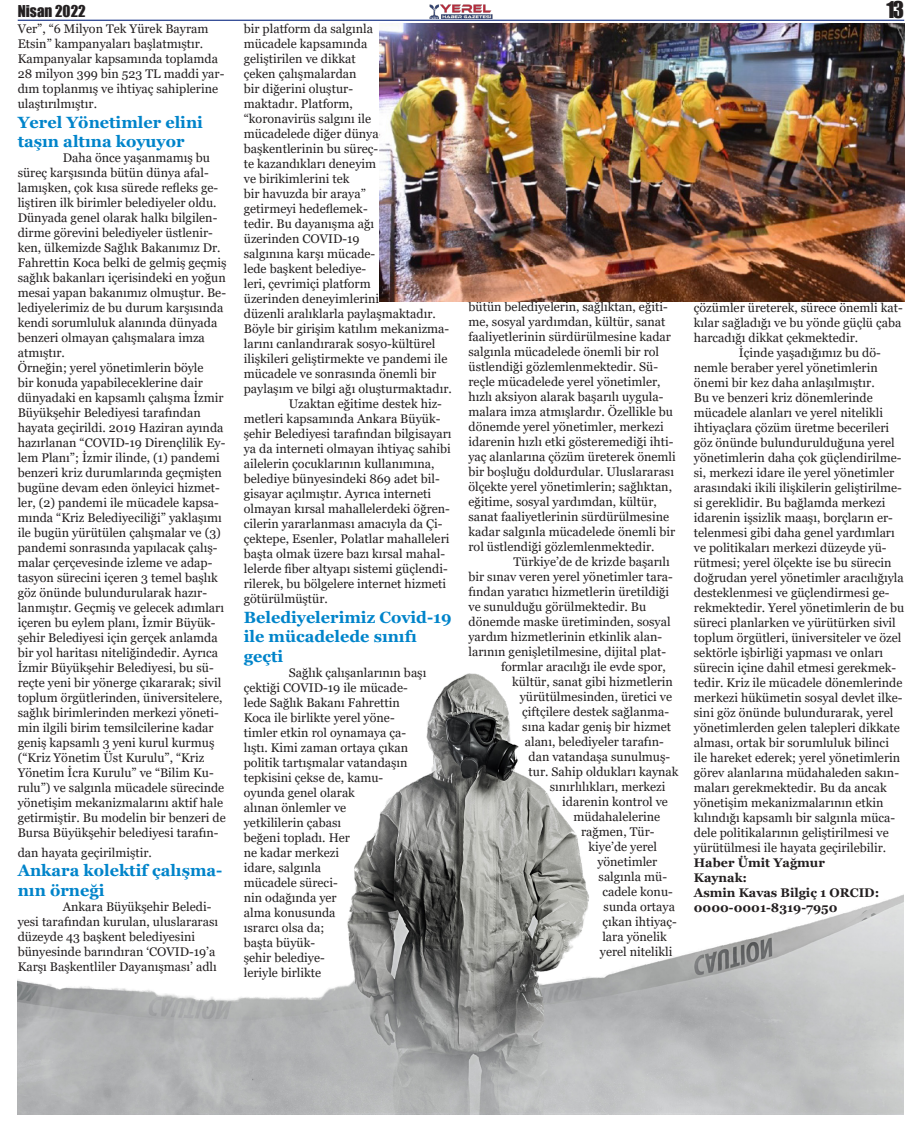
<style>
.page{position:relative;width:922px;height:1134px;background:#fff}
.page>*{position:absolute;margin:0;border:0;box-sizing:border-box;transform-origin:0 0}
.t1{font:21.25px "Impact";color:#231f20}
.t2{font:700 16.25px/19.5px "Georgia";color:#0084ca}
.t3{font:15px "Impact";color:#231f20}
.t4{font:12.5px/15px "Georgia";color:#231f20}
.t5{font:700 12.5px/15px "Georgia";color:#231f20}
</style>
<div class="page">
<hr style="left:18px;top:20px;width:886px;height:1px;background:#253f8e">
<img style="left:429px;top:4px;width:64px;height:15px">
<img style="left:18px;top:673px;width:885px;height:442px">
<img style="left:379px;top:24px;width:525px;height:278px">
<p class="t3" style="left:18px;top:0;width:69px">Nisan 2022</p>
<h1 class="t1" style="left:886px;top:-7px;width:19px">13</h1>
<p class="t4" style="left:18px;top:22px;width:208px">Ver”, “6 Milyon Tek Yürek Bayram<br>Etsin” kampanyaları başlatmıştır.<br>Kampanyalar kapsamında toplamda<br>28 milyon 399 bin 523 TL maddi yar&shy;dım toplanmış ve ihtiyaç sahiplerine ulaştırılmıştır.</p>
<p class="t2" style="left:18px;top:112px;width:187px">Yerel Yönetimler elini taşın altına koyuyor</p>
<p class="t4" style="left:18px;top:151px;width:210px;text-indent:45px">Daha önce yaşanmamış bu süreç karşısında bütün dünya afal&shy;lamışken, çok kısa sürede refleks ge&shy;liştiren ilk birimler belediyeler oldu.<br>Dünyada genel olarak halkı bilgilen&shy;dirme görevini belediyeler üstlenir&shy;ken, ülkemizde Sağlık Bakanımız Dr.<br>Fahrettin Koca belki de gelmiş geçmiş sağlık bakanları içerisindeki en yoğun mesai yapan bakanımız olmuştur. Be&shy;lediyelerimiz de bu durum karşısında kendi sorumluluk alanında dünyada benzeri olmayan çalışmalara imza atmıştır.</p>
<p class="t4" style="left:18px;top:361px;width:209px">Örneğin; yerel yönetimlerin böyle<br>bir konuda yapabileceklerine dair dünyadaki en kapsamlı çalışma İzmir Büyükşehir Belediyesi tarafından hayata geçirildi. 2019 Haziran ayında hazırlanan “COVID-19 Dirençlilik Ey&shy;lem Planı”; İzmir ilinde, (1) pandemi benzeri kriz durumlarında geçmişten bugüne devam eden önleyici hizmet&shy;ler, (2) pandemi ile mücadele kapsa&shy;mında “Kriz Belediyeciliği” yaklaşımı ile bugün yürütülen çalışmalar ve (3) pandemi sonrasında yapılacak çalış&shy;malar çerçevesinde izleme ve adap&shy;tasyon sürecini içeren 3 temel başlık göz önünde bulundurularak hazır&shy;lanmıştır. Geçmiş ve gelecek adımları içeren bu eylem planı, İzmir Büyük&shy;şehir Belediyesi için gerçek anlamda bir yol haritası niteliğindedir. Ayrıca İzmir Büyükşehir Belediyesi, bu sü&shy;reçte yeni bir yönerge çıkararak; sivil toplum örgütlerinden, üniversitelere, sağlık birimlerinden merkezi yöneti&shy;min ilgili birim temsilcilerine kadar geniş kapsamlı 3 yeni kurul kurmuş (“Kriz Yönetim Üst Kurulu”, “Kriz Yönetim İcra Kurulu” ve “Bilim Ku&shy;rulu”) ve salgınla mücadele sürecinde yönetişim mekanizmalarını aktif hale getirmiştir. Bu modelin bir benzeri de Bursa Büyükşehir belediyesi tarafın-</p>
<p class="t4" style="left:18px;top:845px;width:136px">dan hayata geçirilmiştir.</p>
<p class="t2" style="left:18px;top:861px;width:206px">Ankara kolektif çalışma&shy;nın örneği</p>
<p class="t4" style="left:18px;top:899px;width:202px;text-indent:45px">Ankara Büyükşehir Beledi&shy;yesi tarafından kurulan, uluslararası düzeyde 43 başkent belediyesini bünyesinde barındıran ‘COVID-19’a Karşı Başkentliler Dayanışması’ adlı</p>
<p class="t4" style="left:244px;top:22px;width:209px">bir platform da salgınla<br>mücadele kapsamında<br>geliştirilen ve dikkat<br>çeken çalışmalardan<br>bir diğerini oluştur-<br>maktadır. Platform,<br>“koronavirüs salgını ile<br>mücadelede diğer dünya başkentlerinin bu süreç-<br>te kazandıkları deneyim<br>ve birikimlerini tek<br>bir havuzda bir araya”<br>getirmeyi hedeflemek-<br>tedir. Bu dayanışma ağı<br>üzerinden COVID-19<br>salgınına karşı mücade-<br>lede başkent belediye-<br>leri, çevrimiçi platform<br>üzerinden deneyimlerini<br>düzenli aralıklarla paylaşmaktadır.<br>Böyle bir girişim katılım mekanizma&shy;larını canlandırarak sosyo-kültürel ilişkileri geliştirmekte ve pandemi ile mücadele ve sonrasında önemli bir paylaşım ve bilgi ağı oluşturmaktadır.</p>
<p class="t4" style="left:244px;top:397px;width:209px;text-indent:45px">Uzaktan eğitime destek hiz&shy;metleri kapsamında Ankara Büyük&shy;şehir Belediyesi tarafından bilgisayarı ya da interneti olmayan ihtiyaç sahibi ailelerin çocuklarının kullanımına, belediye bünyesindeki 869 adet bil&shy;gisayar açılmıştır. Ayrıca interneti olmayan kırsal mahallelerdeki öğren&shy;cilerin yararlanması amacıyla da Çi&shy;çektepe, Esenler, Polatlar mahalleleri başta olmak üzere bazı kırsal mahal&shy;lelerde fiber altyapı sistemi güçlendi&shy;rilerek, bu bölgelere internet hizmeti götürülmüştür.</p>
<p class="t2" style="left:244px;top:607px;width:209px">Belediyelerimiz Covid-19 ile mücadelede sınıfı geçti</p>
<p class="t4" style="left:244px;top:665px;width:184px;text-indent:45px">Sağlık çalışanlarının başı çektiği COVID-19 ile mücade&shy;lede Sağlık Bakanı Fahrettin<br>Koca ile birlikte yerel yöne&shy;timler etkin rol oynamaya ça&shy;lıştı. Kimi zaman ortaya çıkan politik tartışmalar vatandaşın tepkisini çekse de, kamu&shy;oyunda genel olarak<br>alınan önlemler ve<br>yetkililerin çabası<br>beğeni topladı. Her<br>ne kadar merkezi<br>idare, salgınla<br>mücadele süreci-<br>nin odağında yer<br>alma konusunda<br>ısrarcı olsa da;<br>başta büyük-<br>şehir belediye-<br>leriyle birlikte</p>
<p class="t4" style="left:468px;top:300px;width:209px">bütün belediyelerin, sağlıktan, eğiti&shy;me, sosyal yardımdan, kültür, sanat faaliyetlerinin sürdürülmesine kadar salgınla mücadelede önemli bir rol üstlendiği gözlemlenmektedir. Sü&shy;reçle mücadelede yerel yönetimler, hızlı aksiyon alarak başarılı uygula&shy;malara imza atmışlardır. Özellikle bu dönemde yerel yönetimler, merkezi idarenin hızlı etki gösteremediği ihti&shy;yaç alanlarına çözüm üreterek önemli bir boşluğu doldurdular. Uluslararası ölçekte yerel yönetimlerin; sağlıktan, eğitime, sosyal yardımdan, kültür, sanat faaliyetlerinin sürdürülmesine kadar salgınla mücadelede önemli bir rol üstlendiği gözlemlenmektedir.</p>
<p class="t4" style="left:513px;top:555px;width:158px">Türkiye’de de krizde başarılı</p>
<p class="t4" style="left:468px;top:570px;width:206px">bir sınav veren yerel yönetimler tara-</p>
<p class="t4" style="left:468px;top:585px;width:202px">fından yaratıcı hizmetlerin üretildiği</p>
<p class="t4" style="left:468px;top:600px;width:179px">ve sunulduğu görülmektedir. Bu</p>
<p class="t4" style="left:468px;top:615px;width:203px">dönemde maske üretiminden, sosyal</p>
<p class="t4" style="left:468px;top:630px;width:195px">yardım hizmetlerinin etkinlik alan-</p>
<p class="t4" style="left:468px;top:645px;width:199px">larının genişletilmesine, dijital plat-</p>
<p class="t4" style="left:501px;top:660px;width:166px">formlar aracılığı ile evde spor,</p>
<p class="t4" style="left:512px;top:675px;width:162px">kültür, sanat gibi hizmetlerin</p>
<p class="t4" style="left:519px;top:690px;width:154px">yürütülmesinden, üretici ve</p>
<p class="t4" style="left:522px;top:705px;width:148px">çiftçilere destek sağlanma-</p>
<p class="t4" style="left:522px;top:720px;width:150px">sına kadar geniş bir hizmet</p>
<p class="t4" style="left:524px;top:735px;width:140px">alanı, belediyeler tarafın-</p>
<p class="t4" style="left:528px;top:750px;width:143px">dan vatandaşa sunulmuş-</p>
<p class="t4" style="left:528px;top:765px;width:152px">tur. Sahip oldukları kaynak</p>
<p class="t4" style="left:549px;top:780px;width:117px">sınırlılıkları, merkezi</p>
<p class="t4" style="left:562px;top:795px;width:107px">idarenin kontrol ve</p>
<p class="t4" style="left:573px;top:810px;width:88px">müdahalelerine</p>
<p class="t4" style="left:581px;top:825px;width:75px">rağmen, Tür-</p>
<p class="t4" style="left:588px;top:840px;width:70px">kiye’de yerel</p>
<p class="t4" style="left:597px;top:855px;width:62px">yönetimler</p>
<p class="t4" style="left:598px;top:870px;width:70px">salgınla mü-</p>
<p class="t4" style="left:602px;top:885px;width:72px">cadele konu-</p>
<p class="t4" style="left:603px;top:900px;width:73px">sunda ortaya</p>
<p class="t4" style="left:602px;top:915px;width:76px">çıkan ihtiyaç-</p>
<p class="t4" style="left:602px;top:930px;width:66px">lara yönelik</p>
<p class="t4" style="left:599px;top:945px;width:74px">yerel nitelikli</p>
<p class="t4" style="left:693px;top:300px;width:210px;text-align:justify">çözümler üreterek, sürece önemli kat&shy;kılar sağladığı ve bu yönde güçlü çaba harcadığı dikkat çekmektedir.</p>
<p class="t4" style="left:693px;top:345px;width:212px;text-indent:45px">İçinde yaşadığımız bu dö&shy;nemle beraber yerel yönetimlerin önemi bir kez daha anlaşılmıştır.<br>Bu ve benzeri kriz dönemlerinde mücadele alanları ve yerel nitelikli ihtiyaçlara çözüm üretme becerileri göz önünde bulundurulduğuna yerel yönetimlerin daha çok güçlendirilme&shy;si, merkezi idare ile yerel yönetimler arasındaki ikili ilişkilerin geliştirilme&shy;si gereklidir. Bu bağlamda merkezi idarenin işsizlik maaşı, borçların er&shy;telenmesi gibi daha genel yardımları ve politikaları merkezi düzeyde yü&shy;rütmesi; yerel ölçekte ise bu sürecin doğrudan yerel yönetimler aracılığıyla desteklenmesi ve güçlendirmesi ge&shy;rekmektedir. Yerel yönetimlerin de bu süreci planlarken ve yürütürken sivil toplum örgütleri, üniversiteler ve özel sektörle işbirliği yapması ve onları sürecin içine dahil etmesi gerekmek&shy;tedir. Kriz ile mücadele dönemlerinde merkezi hükümetin sosyal devlet ilke&shy;sini göz önünde bulundurarak, yerel yönetimlerden gelen talepleri dikkate alması, ortak bir sorumluluk bilinci ile hareket ederek; yerel yönetimlerin görev alanlarına müdahaleden sakın&shy;maları gerekmektedir. Bu da ancak yönetişim mekanizmalarının etkin kılındığı kapsamlı bir salgınla müca&shy;dele politikalarının geliştirilmesi ve yürütülmesi ile hayata geçirilebilir.</p>
<p class="t5" style="left:693px;top:855px;width:132px">Haber Ümit Yağmur</p>
<p class="t5" style="left:693px;top:870px;width:55px">Kaynak:</p>
<p class="t5" style="left:693px;top:885px;width:187px">Asmin Kavas Bilgiç 1 ORCID:<br>0000-0001-8319-7950</p>
</div>
